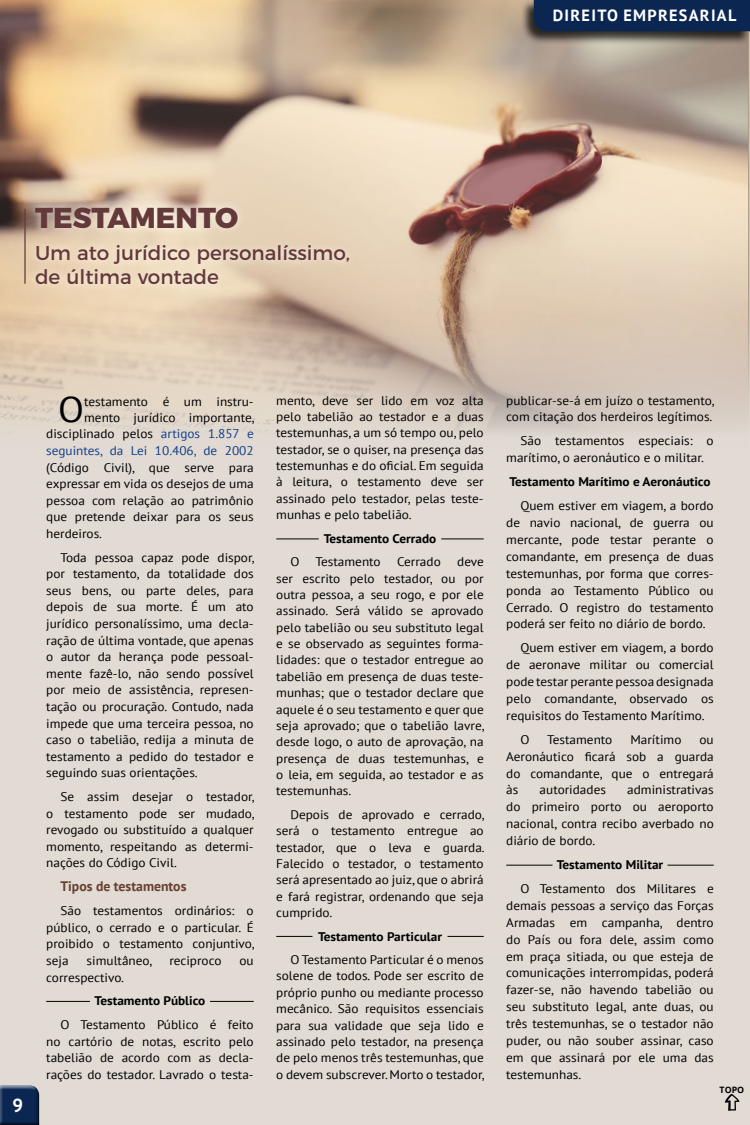
<style>
.page{position:relative;width:750px;height:1125px;background:#e2dbd3}
.page>*{position:absolute;margin:0;border:0;box-sizing:border-box;transform-origin:0 0}
.t1{font:35.75px "PT Sans";color:#000;scale:1.06 1}
.t2{font:800 28.75px "Montserrat";color:#63393a}
.t3{font:20px/23.8px "Montserrat";color:#63393a}
.t4{font:700 18.75px "PT Sans";color:#fff}
.t5{font:700 16.25px "PT Sans";letter-spacing:.08em;color:#fff}
.t6{font:700 13.75px "PT Sans";color:#683f30}
.t7{font:12.5px/16.4px "PT Sans";color:#000;text-align:justify;scale:1.06 1}
.t8{font:700 12.5px "PT Sans";color:#000;scale:1.06 1}
.t9{font:700 8.75px "Open Sans";color:#000}
.s1{color:#113e8a}
</style>
<div class="page">
<svg style="left:0;top:0;width:749px;height:431px;background:#d0baa3"></svg>
<div style="left:0;top:1081px;width:41px;height:44px;background:#fff;opacity:.75"></div>
<div style="left:0;top:1087px;width:43px;height:38px;background:#000;opacity:.75"></div>
<div style="left:521px;top:0;width:229px;height:45px;background:#000;opacity:.75"></div>
<div style="left:534px;top:0;width:216px;height:31px;background:#0b2650"></div>
<hr style="left:24px;top:209px;width:2px;height:75px;background:#63393a">
<div style="left:27px;top:199px;width:329px;height:93px;background:#fff;opacity:.75"></div>
<hr style="left:46px;top:1001px;width:44px;height:1px;background:#000">
<hr style="left:210px;top:1001px;width:44px;height:1px;background:#000">
<hr style="left:276px;top:936px;width:36px;height:1px;background:#000">
<hr style="left:506px;top:865px;width:46px;height:1px;background:#000">
<hr style="left:276px;top:539px;width:43px;height:1px;background:#000">
<hr style="left:448px;top:936px;width:36px;height:1px;background:#000">
<hr style="left:668px;top:865px;width:46px;height:1px;background:#000">
<hr style="left:441px;top:539px;width:43px;height:1px;background:#000">
<svg style="left:725px;top:1094px;width:15px;height:17px"></svg>
<h3 class="t5" style="left:553px;top:5px;width:185px">DIREITO EMPRESARIAL</h3>
<h2 class="t2" style="left:35px;top:194px;width:205px">TESTAMENTO</h2>
<h3 class="t3" style="left:35px;top:240px;width:317px">Um ato jurídico personalíssimo, de última vontade</h3>
<h3 class="t4" style="left:13px;top:1093px;width:12px">9</h3>
<h1 class="t1" style="left:58px;top:386px;width:26px">O</h1>
<p class="t7" style="left:46px;top:393px;width:198px;text-align:right">testamento é um instru&shy;mento jurídico importante, disciplinado pelos <span class="s1">artigos 1.857 e seguintes, da Lei 10.406, de 2002</span></p>
<p class="t7" style="left:46px;top:459px;width:197px">(Código Civil), que serve para expressar em vida os desejos de uma pessoa com relação ao patrimônio que pretende deixar para os seus herdeiros.</p>
<p class="t7" style="left:46px;top:549px;width:198px;text-indent:14px">Toda pessoa capaz pode dispor, por testamento, da totalidade dos seus bens, ou parte deles, para depois de sua morte. É um ato jurídico personalíssimo, uma decla&shy;ração de última vontade, que apenas o autor da herança pode pessoal&shy;mente fazê-lo, não sendo possível por meio de assistência, represen&shy;tação ou procuração. Contudo, nada impede que uma terceira pessoa, no caso o tabelião, redija a minuta de testamento a pedido do testador e seguindo suas orientações.</p>
<p class="t7" style="left:46px;top:788px;width:198px;text-indent:14px">Se assim desejar o testador, o testamento pode ser mudado, revogado ou substituído a qualquer momento, respeitando as determi&shy;nações do Código Civil.</p>
<p class="t6" style="left:60px;top:877px;width:128px">Tipos de testamentos</p>
<p class="t7" style="left:46px;top:902px;width:198px;text-indent:14px">São testamentos ordinários: o público, o cerrado e o particular. É proibido o testamento conjuntivo, seja</p>
<p class="t7" style="left:87px;top:952px;width:63px">simultâneo,</p>
<p class="t7" style="left:169px;top:952px;width:51px">reciproco</p>
<p class="t7" style="left:239px;top:952px;width:15px">ou</p>
<p class="t7" style="left:46px;top:969px;width:75px">correspectivo.</p>
<p class="t8" style="left:95px;top:993px;width:106px">Testamento Público</p>
<p class="t7" style="left:46px;top:1016px;width:197px;text-indent:14px">O Testamento Público é feito no cartório de notas, escrito pelo tabelião de acordo com as decla&shy;rações do testador. Lavrado o testa-</p>
<p class="t7" style="left:276px;top:392px;width:197px">mento, deve ser lido em voz alta pelo tabelião ao testador e a duas testemunhas, a um só tempo ou, pelo testador, se o quiser, na presença das testemunhas e do oficial. Em seguida à leitura, o testamento deve ser assinado pelo testador, pelas teste&shy;munhas e pelo tabelião.</p>
<p class="t8" style="left:324px;top:530px;width:108px">Testamento Cerrado</p>
<p class="t7" style="left:290px;top:553px;width:10px">O</p>
<p class="t7" style="left:316px;top:553px;width:63px">Testamento</p>
<p class="t7" style="left:397px;top:553px;width:43px">Cerrado</p>
<p class="t7" style="left:276px;top:553px;width:198px;text-indent:181px">deve ser escrito pelo testador, ou por outra pessoa, a seu rogo, e por ele assinado. Será válido se aprovado pelo tabelião ou seu substituto legal e se observado as seguintes forma&shy;lidades: que o testador entregue ao tabelião em presença de duas teste&shy;munhas; que o testador declare que aquele é o seu testamento e quer que seja aprovado; que o tabelião lavre, desde logo, o auto de aprovação, na presença de duas testemunhas, e o leia, em seguida, ao testador e as testemunhas.</p>
<p class="t7" style="left:276px;top:806px;width:198px;text-indent:14px">Depois de aprovado e cerrado, será o testamento entregue ao testador, que o leva e guarda.<br>Falecido o testador, o testamento será apresentado ao juiz, que o abrirá e fará registrar, ordenando que seja cumprido.</p>
<p class="t8" style="left:318px;top:928px;width:118px">Testamento Particular</p>
<p class="t7" style="left:276px;top:951px;width:198px;text-indent:14px">O Testamento Particular é o menos solene de todos. Pode ser escrito de próprio punho ou mediante processo mecânico. São requisitos essenciais para sua validade que seja lido e assinado pelo testador, na presença de pelo menos três testemunhas, que o devem subscrever. Morto o testador,</p>
<p class="t7" style="left:506px;top:391px;width:198px;line-height:16.9px">publicar-se-á em juízo o testamento, com citação dos herdeiros legítimos.</p>
<p class="t7" style="left:506px;top:432px;width:197px;line-height:16.9px;text-indent:14px">São testamentos especiais: o marítimo, o aeronáutico e o militar.</p>
<p class="t8" style="left:509px;top:474px;width:191px">Testamento Marítimo e Aeronáutico</p>
<p class="t7" style="left:506px;top:497px;width:197px;line-height:16.9px;text-indent:14px">Quem estiver em viagem, a bordo de navio nacional, de guerra ou mercante, pode testar perante o comandante, em presença de duas testemunhas, por forma que corres&shy;ponda ao Testamento Público ou Cerrado. O registro do testamento poderá ser feito no diário de bordo.</p>
<p class="t7" style="left:506px;top:639px;width:197px;line-height:16.9px;text-indent:14px">Quem estiver em viagem, a bordo de aeronave militar ou comercial pode testar perante pessoa designada pelo comandante, observado os requisitos do Testamento Marítimo.</p>
<p class="t7" style="left:520px;top:731px;width:10px">O</p>
<p class="t7" style="left:547px;top:731px;width:63px">Testamento</p>
<p class="t7" style="left:630px;top:731px;width:50px">Marítimo</p>
<p class="t7" style="left:506px;top:731px;width:197px;line-height:16.9px;text-indent:193px">ou Aeronáutico ficará sob a guarda do comandante, que o entregará às</p>
<p class="t7" style="left:506px;top:781px;width:197px;line-height:16.9px;text-indent:121px">administrativas do primeiro porto ou aeroporto nacional, contra recibo averbado no diário de bordo.</p>
<p class="t8" style="left:557px;top:856px;width:102px">Testamento Militar</p>
<p class="t7" style="left:506px;top:880px;width:197px;line-height:16.9px;text-indent:14px">O Testamento dos Militares e demais pessoas a serviço das Forças Armadas em campanha, dentro do País ou fora dele, assim como em praça sitiada, ou que esteja de comunicações interrompidas, poderá fazer-se, não havendo tabelião ou seu substituto legal, ante duas, ou três testemunhas, se o testador não puder, ou não souber assinar, caso em que assinará por ele uma das testemunhas.</p>
<p class="t7" style="left:540px;top:782px;width:64px">autoridades</p>
<p class="t9" style="left:720px;top:1083px;width:26px">TOPO</p>
</div>
